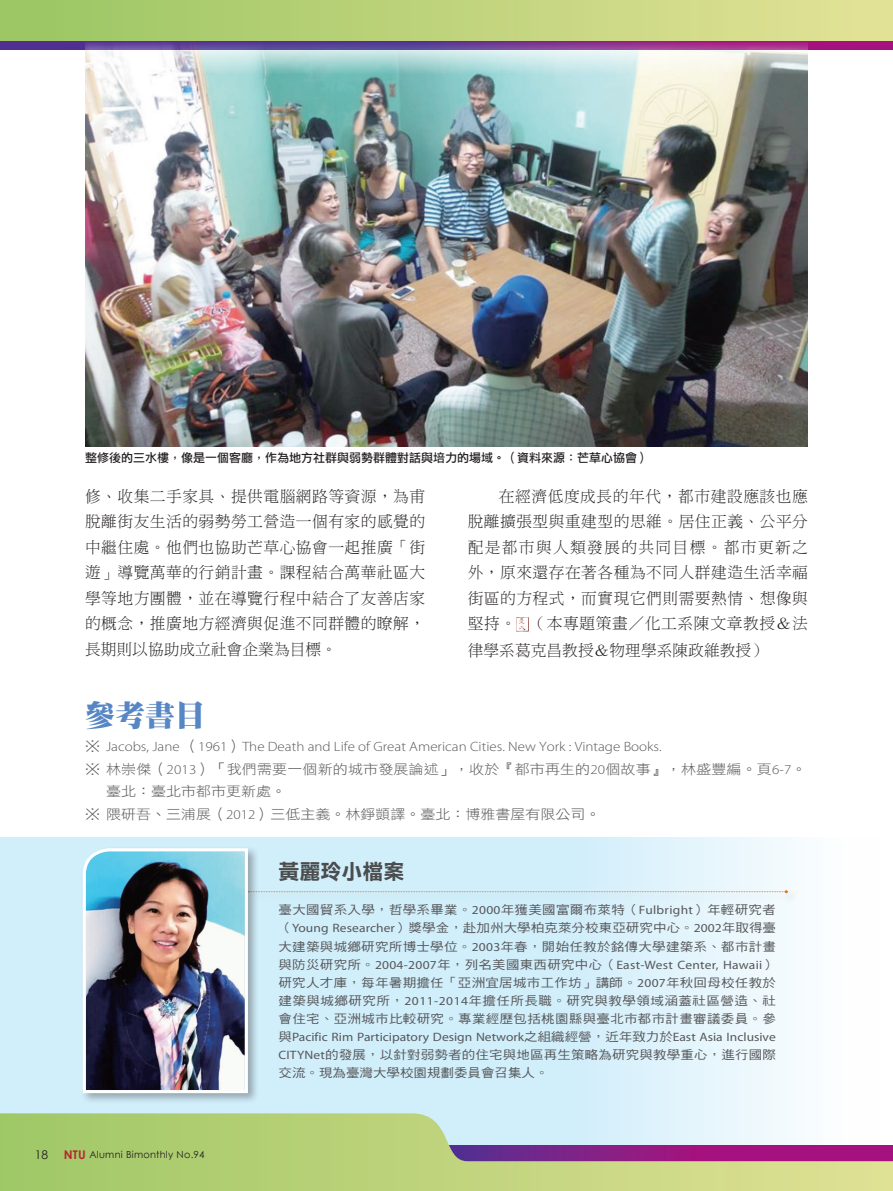
<style>
.page{position:relative;width:893px;height:1191px;background:#fff}
.page>*{position:absolute;margin:0;border:0;box-sizing:border-box;transform-origin:0 0}
.內文-中標{font:30px "DF Ming Std W12";color:#5786c5}
.內文-小小標{font:21px "DF Li Hei Std W7";color:#4b4c4d}
.內文10_5{font:15.75px/25.5px "DF Ming Std W3";letter-spacing:.03em;color:#231f20;text-align:justify}
.內文10_5-2{font:15.75px "DF Ming Std W3";color:#231f20}
.參考文獻{font:13.5px/22.5px "DF Li Hei Std W3";color:#57585a;scale:1.11 1}
.參考文獻-2{font:300 13.5px "Myriad Pro";color:#57585a;scale:1.11 1}
.作者簡介{font:12.15px/18px "DF Hei Std W5";letter-spacing:.01em;color:#57585a;text-align:justify;scale:1.11 1}
.圖說{font:12px "DF Li Hei Std W5";color:#231f20}
.t1{font:12px "Century Gothic";color:#231f20}
.t2{font:9.75px "Century Gothic";letter-spacing:.025em;color:#231f20}
.s1{font-family:"MS Mincho"}
.s2{font-family:"DF Li Hei Std W3";font-weight:400}
.s3{font-family:"Myriad Pro";font-weight:300}
.s4{font-weight:700;font-size:12px;color:#b7282e}
.s5{font-family:"Myriad Pro"}
</style>
<div class="page">
<svg style="left:0;top:838px;width:794px;height:275px;background:#d4effb"></svg>
<svg style="left:0;top:40px;width:893px;height:10px;background:#813186"></svg>
<svg style="left:0;top:1113px;width:893px;height:78px;background:#bdc595"></svg>
<div style="left:0;top:0;width:893px;height:40px;background:linear-gradient(to right,#9ac563,#e4e297)"></div>
<svg style="left:517px;top:618px;width:11px;height:13px"></svg>
<img style="left:85px;top:40px;width:723px;height:406px">
<div style="left:80px;top:846px;width:180px;height:258px;background:#231f20;opacity:.35"></div>
<svg style="left:81px;top:846px;width:707px;height:248px;background:#c1d5e1"></svg>
<p class="圖說" style="left:85px;top:451px;width:565px">整修後的三水樓，像是一個客廳，作為地方社群與弱勢群體對話與培力的場域。（資料來源：芒草心協會）</p>
<p class="內文10_5" style="left:85px;top:483px;width:342px">修、收集二手家具、提供電腦網路等資源，為甫脫離街友生活的弱勢勞工營造一個有家的感覺的中繼住處。他們也協助芒草心協會一起推廣「街遊」導覽萬華的行銷計畫。課程結合萬華社區大學等地方團體，並在導覽行程中結合了友善店家的概念，推廣地方經濟與促進不同群體的瞭解，長期則以協助成立社會企業為目標。</p>
<p class="內文10_5" style="left:468px;top:483px;width:342px;text-indent:31px">在經濟低度成長的年代，都市建設應該也應脫離擴張型與重建型的思維。居住正義、公平分配是都市與人類發展的共同目標。都市更新之外，原來還存在著各種為不同人群建造生活幸福街區的方程式，而實現它們則需要熱情、想像與堅持。 （本專題策畫／化工系陳文章教授<span class="s1">＆</span>法</p>
<p class="內文10_5-2" style="left:468px;top:642px;width:301px">律學系葛克昌教授<span class="s1">＆</span>物理學系陳政維教授）</p>
<p class="內文-中標" style="left:85px;top:698px;width:121px">參考書目</p>
<p class="參考文獻-2" style="left:85px;top:738px;width:521px"><span class="s2">※</span> Jacobs, Jane <span class="s2">（</span>1961<span class="s2">）</span>The Death and Life of Great American Cities. New York : Vintage Books.</p>
<p class="參考文獻" style="left:106px;top:757px;width:633px;text-indent:-21px">※ 林崇傑（<span class="s3">2013</span>）「我們需要一個新的城市發展論述」，收於『都市再生的<span class="s3">20</span>個故事』，林盛豐編。頁<span class="s3">6-7</span>。臺北：臺北市都市更新處。</p>
<p class="參考文獻" style="left:85px;top:802px;width:466px">※ 隈研吾、三浦展（<span class="s3">2012</span>）三低主義。林錚顗譯。臺北：博雅書屋有限公司。</p>
<p class="t1" style="left:35px;top:1147px;width:15px">18</p>
<p class="t2" style="left:64px;top:1148px;width:142px"><span class="s4">NTU</span> Alumni Bimonthly No.94</p>
<p class="內文-小小標" style="left:279px;top:860px;width:128px">黃麗玲小檔案</p>
<p class="作者簡介" style="left:279px;top:901px;width:450px">臺大國貿系入學，哲學系畢業。<span class="s5">2000</span>年獲美國富爾布萊特（<span class="s5">Fulbright</span>）年輕研究者（<span class="s5">Young Researcher</span>）獎學金，赴加州大學柏克萊分校東亞研究中心。<span class="s5">2002</span>年取得臺大建築與城鄉研究所博士學位。<span class="s5">2003</span>年春，開始任教於銘傳大學建築系、都市計畫與防災研究所。<span class="s5">2004-2007</span>年，列名美國東西研究中心（<span class="s5">East-West Center, Hawaii</span>）研究人才庫，每年暑期擔任「亞洲宜居城市工作坊」講師。<span class="s5">2007</span>年秋回母校任教於建築與城鄉研究所，<span class="s5">2011-2014</span>年擔任所長職。研究與教學領域涵蓋社區營造、社會住宅、亞洲城市比較研究。專業經歷包括桃園縣與臺北市都市計畫審議委員。參與<span class="s5">Pacific Rim Participatory Design Network</span>之組織經營，近年致力於<span class="s5">East Asia Inclusive CITYNet</span>的發展，以針對弱勢者的住宅與地區再生策略為研究與教學重心，進行國際交流。現為臺灣大學校園規劃委員會召集人。</p>
</div>
